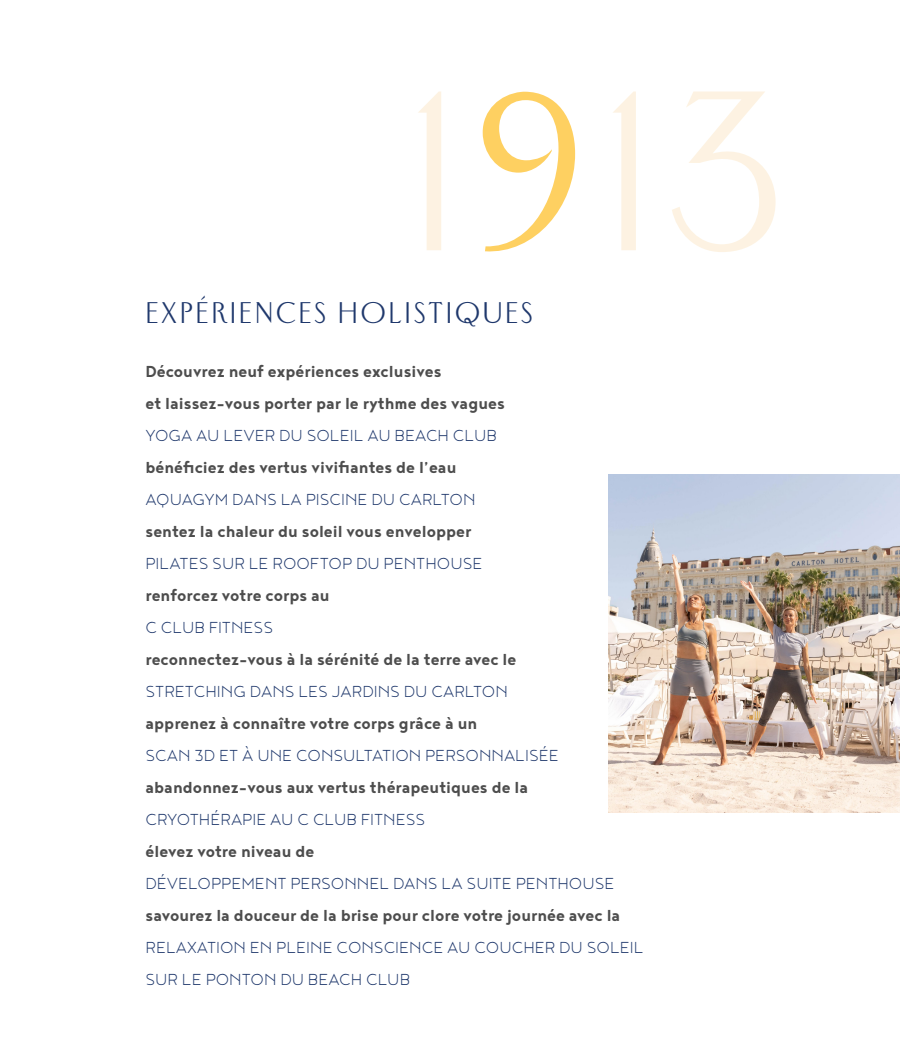
<style>
.page{position:relative;width:900px;height:1050px;background:#fff}
.page>*{position:absolute;margin:0;border:0;box-sizing:border-box;transform-origin:0 0}
.t1{font:27px "BEAUX Display";letter-spacing:.1em;color:#1f386c}
.t2{font:700 19.5px/32px "Noyh Geometric";color:#4d4d4d}
.t3{font:300 19.5px/32px "Noyh Geometric";color:#1f386c}
</style>
<div class="page">
<img style="left:609px;top:474px;width:291px;height:339px">
<svg style="left:613px;top:92px;width:163px;height:160px"></svg>
<svg style="left:418px;top:92px;width:23px;height:158px"></svg>
<svg style="left:483px;top:92px;width:92px;height:160px"></svg>
<h1 class="t1" style="left:146px;top:295px;width:389px">EXPÉRIENCES HOLISTIQUES</h1>
<p class="t2" style="left:146px;top:355px;width:361px">Découvrez neuf expériences exclusives<br>et laissez-vous porter par le rythme des vagues</p>
<p class="t3" style="left:146px;top:419px;width:353px">YOGA AU LEVER DU SOLEIL AU BEACH CLUB</p>
<p class="t2" style="left:146px;top:451px;width:313px">bénéficiez des vertus vivifiantes de l’eau</p>
<p class="t3" style="left:146px;top:483px;width:332px">AQUAGYM DANS LA PISCINE DU CARLTON</p>
<p class="t2" style="left:146px;top:515px;width:327px">sentez la chaleur du soleil vous envelopper</p>
<p class="t3" style="left:146px;top:547px;width:338px">PILATES SUR LE ROOFTOP DU PENTHOUSE</p>
<p class="t2" style="left:146px;top:579px;width:186px">renforcez votre corps au</p>
<p class="t3" style="left:146px;top:611px;width:129px">C CLUB FITNESS</p>
<p class="t2" style="left:146px;top:643px;width:373px">reconnectez-vous à la sérénité de la terre avec le</p>
<p class="t3" style="left:146px;top:675px;width:364px">STRETCHING DANS LES JARDINS DU CARLTON</p>
<p class="t2" style="left:146px;top:707px;width:333px">apprenez à connaître votre corps grâce à un</p>
<p class="t3" style="left:146px;top:739px;width:415px">SCAN 3D ET À UNE CONSULTATION PERSONNALISÉE</p>
<p class="t2" style="left:146px;top:771px;width:384px">abandonnez-vous aux vertus thérapeutiques de la</p>
<p class="t3" style="left:146px;top:803px;width:281px">CRYOTHÉRAPIE AU C CLUB FITNESS</p>
<p class="t2" style="left:146px;top:835px;width:170px">élevez votre niveau de</p>
<p class="t3" style="left:146px;top:867px;width:471px">DÉVELOPPEMENT PERSONNEL DANS LA SUITE PENTHOUSE</p>
<p class="t2" style="left:146px;top:899px;width:476px">savourez la douceur de la brise pour clore votre journée avec la</p>
<p class="t3" style="left:146px;top:931px;width:500px">RELAXATION EN PLEINE CONSCIENCE AU COUCHER DU SOLEIL<br>SUR LE PONTON DU BEACH CLUB</p>
</div>
